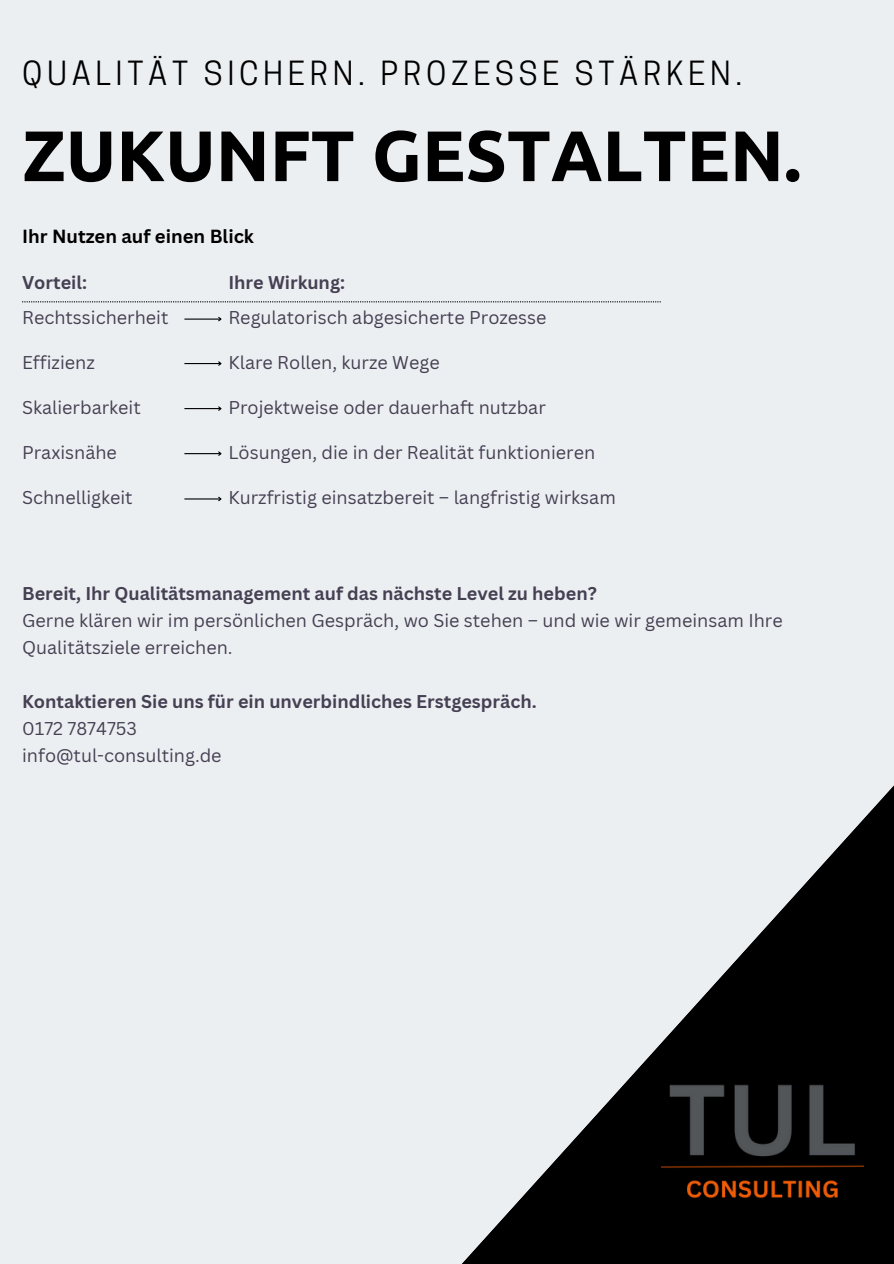
<style>
.page{position:relative;width:894px;height:1264px;background:#fff}
.page>*{position:absolute;margin:0;border:0;box-sizing:border-box;transform-origin:0 0}
.t1{font:700 71.4px "Ubuntu";color:#000}
.t2{font:31.2px "Cooper Hewitt";letter-spacing:.15em;color:#000}
.t3{font:700 18.45px "Canva Sans";color:#000}
.t4{font:18px/27px "Canva Sans";color:#464053}
.t5{font:700 18px "Canva Sans";color:#464053}
</style>
<div class="page">
<div style="left:0;top:0;width:893px;height:1263px;background:#eceff2"></div>
<svg style="left:462px;top:786px;width:431px;height:477px"></svg>
<img style="left:661px;top:1048px;width:202px;height:202px">
<svg style="left:22px;top:301px;width:638px;height:1px"></svg>
<hr style="left:184px;top:318px;width:37px;height:2px;background:#000">
<svg style="left:217px;top:316px;width:5px;height:6px"></svg>
<hr style="left:184px;top:363px;width:37px;height:1px;background:#000">
<svg style="left:217px;top:361px;width:5px;height:5px"></svg>
<hr style="left:184px;top:408px;width:37px;height:1px;background:#000">
<svg style="left:217px;top:406px;width:5px;height:5px"></svg>
<hr style="left:184px;top:453px;width:37px;height:1px;background:#000">
<svg style="left:217px;top:451px;width:5px;height:5px"></svg>
<hr style="left:184px;top:498px;width:37px;height:1px;background:#000">
<svg style="left:217px;top:496px;width:5px;height:6px"></svg>
<h3 class="t2" style="left:22px;top:62px;width:721px">QUALITÄT SICHERN. PROZESSE STÄRKEN.</h3>
<h1 class="t1" style="left:22px;top:114px;width:780px">ZUKUNFT GESTALTEN.</h1>
<p class="t3" style="left:22px;top:223px;width:233px">Ihr Nutzen auf einen Blick</p>
<p class="t5" style="left:22px;top:270px;width:66px">Vorteil:</p>
<p class="t4" style="left:22px;top:303px;width:148px">Rechtssicherheit</p>
<p class="t4" style="left:22px;top:349px;width:74px">Effizienz</p>
<p class="t4" style="left:22px;top:394px;width:120px">Skalierbarkeit</p>
<p class="t4" style="left:22px;top:439px;width:96px">Praxisnähe</p>
<p class="t4" style="left:22px;top:484px;width:112px">Schnelligkeit</p>
<p class="t5" style="left:228px;top:270px;width:118px">Ihre Wirkung:</p>
<p class="t4" style="left:228px;top:303px;width:319px">Regulatorisch abgesicherte Prozesse</p>
<p class="t4" style="left:228px;top:349px;width:213px">Klare Rollen, kurze Wege</p>
<p class="t4" style="left:228px;top:394px;width:319px">Projektweise oder dauerhaft nutzbar</p>
<p class="t4" style="left:228px;top:439px;width:368px">Lösungen, die in der Realität funktionieren</p>
<p class="t4" style="left:228px;top:484px;width:389px">Kurzfristig einsatzbereit – langfristig wirksam</p>
<p class="t5" style="left:22px;top:580px;width:576px">Bereit, Ihr Qualitätsmanagement auf das nächste Level zu heben?</p>
<p class="t4" style="left:22px;top:606px;width:762px">Gerne klären wir im persönlichen Gespräch, wo Sie stehen – und wie wir gemeinsam Ihre<br>Qualitätsziele erreichen.</p>
<p class="t5" style="left:22px;top:688px;width:516px">Kontaktieren Sie uns für ein unverbindliches Erstgespräch.</p>
<p class="t4" style="left:22px;top:714px;width:116px">0172 7874753</p>
<p class="t4" style="left:22px;top:741px;width:201px">info@tul-consulting.de</p>
</div>
